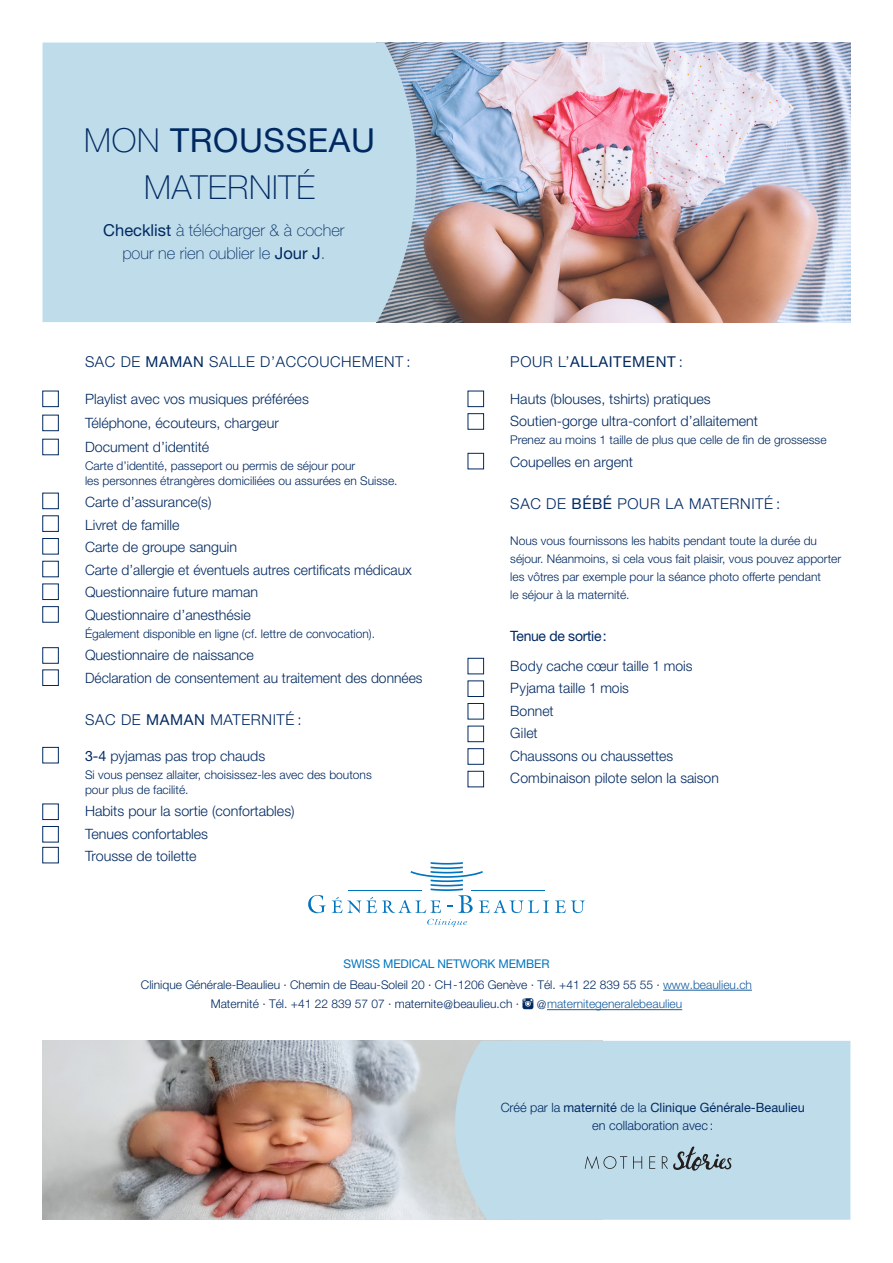
<style>
.page{position:relative;width:893px;height:1263px;background:#fff}
.page>*{position:absolute;margin:0;border:0;box-sizing:border-box;transform-origin:0 0}
.t1{font:33.15px "Helvetica Neue LT Std";letter-spacing:.02em;color:#002961}
.t2{font:100 33.15px "Helvetica Neue LT Std";letter-spacing:.02em;color:#002961}
.t3{font:100 16.5px "Helvetica Neue LT Std";color:#002961}
.t4{font:300 15px "Helvetica Neue LT Std";letter-spacing:.04em;color:#002961}
.t5{font:15px "Helvetica Neue LT Std";letter-spacing:.04em;color:#002961}
.t6{font:300 14.25px "Helvetica Neue LT Std";color:#002961}
.t7{font:14.25px "Helvetica Neue LT Std";letter-spacing:-.02em;color:#002961}
.t8{font:12.75px "Helvetica Neue LT Std";color:#002961}
.t9{font:300 12.75px "Helvetica Neue LT Std";color:#002961}
.t10{font:300 12px/18px "Helvetica Neue LT Std";color:#002961}
.t11{font:300 12px "Helvetica Neue LT Std";color:#175d9e}
.t12{font:12px "Helvetica Neue LT Std";letter-spacing:-.01em;color:#0075bf}
.s1{font-weight:100}
.s2{font-weight:400}
.s3{font-weight:300}
.s4{color:#175d9e}
.s5{color:#002961}
</style>
<div class="page">
<svg style="left:427px;top:919px;width:40px;height:8px"></svg>
<svg style="left:555px;top:900px;width:30px;height:13px"></svg>
<svg style="left:308px;top:895px;width:18px;height:18px"></svg>
<svg style="left:332px;top:862px;width:217px;height:51px"></svg>
<hr style="left:663px;top:990px;width:89px;height:1px;background:#175d9e">
<hr style="left:547px;top:1009px;width:135px;height:1px;background:#175d9e">
<svg style="left:522px;top:998px;width:11px;height:11px"></svg>
<img style="left:462px;top:43px;width:388px;height:279px">
<svg style="left:43px;top:43px;width:419px;height:279px;fill:#bfdceb"></svg>
<div style="left:468px;top:391px;width:16px;height:16px;border:1px solid #002961"></div>
<div style="left:468px;top:413px;width:16px;height:16px;border:1px solid #002961"></div>
<div style="left:468px;top:453px;width:16px;height:16px;border:1px solid #002961"></div>
<div style="left:468px;top:658px;width:16px;height:16px;border:1px solid #002961"></div>
<div style="left:468px;top:681px;width:16px;height:16px;border:1px solid #002961"></div>
<div style="left:468px;top:703px;width:16px;height:16px;border:1px solid #002961"></div>
<div style="left:468px;top:726px;width:16px;height:16px;border:1px solid #002961"></div>
<div style="left:468px;top:748px;width:16px;height:16px;border:1px solid #002961"></div>
<div style="left:468px;top:771px;width:16px;height:16px;border:1px solid #002961"></div>
<div style="left:43px;top:391px;width:16px;height:16px;border:1px solid #002961"></div>
<div style="left:43px;top:415px;width:16px;height:16px;border:1px solid #002961"></div>
<div style="left:43px;top:439px;width:16px;height:16px;border:1px solid #002961"></div>
<div style="left:43px;top:493px;width:16px;height:16px;border:1px solid #002961"></div>
<div style="left:43px;top:516px;width:16px;height:16px;border:1px solid #002961"></div>
<div style="left:43px;top:538px;width:16px;height:16px;border:1px solid #002961"></div>
<div style="left:43px;top:561px;width:16px;height:16px;border:1px solid #002961"></div>
<div style="left:43px;top:584px;width:16px;height:16px;border:1px solid #002961"></div>
<div style="left:43px;top:606px;width:16px;height:16px;border:1px solid #002961"></div>
<div style="left:43px;top:647px;width:16px;height:16px;border:1px solid #002961"></div>
<div style="left:43px;top:670px;width:16px;height:16px;border:1px solid #002961"></div>
<div style="left:43px;top:747px;width:16px;height:16px;border:1px solid #002961"></div>
<div style="left:43px;top:804px;width:16px;height:16px;border:1px solid #002961"></div>
<div style="left:43px;top:826px;width:16px;height:16px;border:1px solid #002961"></div>
<div style="left:43px;top:847px;width:16px;height:16px;border:1px solid #002961"></div>
<img style="left:43px;top:1041px;width:375px;height:179px">
<svg style="left:418px;top:1041px;width:432px;height:179px;fill:#bfdceb"></svg>
<svg style="left:585px;top:1156px;width:42px;height:13px"></svg>
<svg style="left:633px;top:1156px;width:9px;height:13px"></svg>
<svg style="left:649px;top:1156px;width:6px;height:13px"></svg>
<svg style="left:662px;top:1146px;width:69px;height:25px"></svg>
<p class="t1" style="left:84px;top:120px;width:292px"><span class="s1">MON</span> TROUSSEAU</p>
<p class="t2" style="left:144px;top:168px;width:172px">MATERNITÉ</p>
<p class="t3" style="left:103px;top:221px;width:243px"><span class="s2">Checklist</span> à télécharger &amp; à cocher</p>
<p class="t3" style="left:122px;top:243px;width:204px">pour ne rien oublier le <span class="s2">Jour J</span>.</p>
<p class="t4" style="left:85px;top:353px;width:327px">SAC DE <span class="s2">MAMAN</span> SALLE D’ACCOUCHEMENT :</p>
<p class="t6" style="left:85px;top:390px;width:225px">Playlist avec vos musiques préférées</p>
<p class="t6" style="left:85px;top:414px;width:195px">Téléphone, écouteurs, chargeur</p>
<p class="t6" style="left:85px;top:438px;width:126px">Document d’identité</p>
<p class="t10" style="left:85px;top:456px;width:272px">Carte d’identité, passeport ou permis de séjour pour</p>
<p class="t10" style="left:85px;top:471px;width:314px">les personnes étrangères domiciliées ou assurées en Suisse.</p>
<p class="t6" style="left:85px;top:493px;width:128px">Carte d’assurance(s)</p>
<p class="t6" style="left:85px;top:516px;width:96px">Livret de famille</p>
<p class="t6" style="left:85px;top:538px;width:154px">Carte de groupe sanguin</p>
<p class="t6" style="left:85px;top:561px;width:328px">Carte d’allergie et éventuels autres certificats médicaux</p>
<p class="t6" style="left:85px;top:583px;width:175px">Questionnaire future maman</p>
<p class="t6" style="left:85px;top:606px;width:167px">Questionnaire d’anesthésie</p>
<p class="t10" style="left:85px;top:624px;width:292px">Également disponible en ligne (cf. lettre de convocation).</p>
<p class="t6" style="left:85px;top:646px;width:170px">Questionnaire de naissance</p>
<p class="t6" style="left:85px;top:669px;width:339px">Déclaration de consentement au traitement des données</p>
<p class="t4" style="left:85px;top:710px;width:218px">SAC DE <span class="s2">MAMAN</span> MATERNITÉ :</p>
<p class="t6" style="left:85px;top:747px;width:182px"><span class="s2">3-4</span> pyjamas pas trop chauds</p>
<p class="t10" style="left:85px;top:765px;width:288px">Si vous pensez allaiter, choisissez-les avec des boutons</p>
<p class="t10" style="left:85px;top:780px;width:105px">pour plus de facilité.</p>
<p class="t6" style="left:85px;top:802px;width:211px">Habits pour la sortie (confortables)</p>
<p class="t6" style="left:85px;top:825px;width:125px">Tenues confortables</p>
<p class="t6" style="left:85px;top:847px;width:113px">Trousse de toilette</p>
<p class="t5" style="left:510px;top:353px;width:174px"><span class="s3">POUR L’</span>ALLAITEMENT <span class="s3">:</span></p>
<p class="t6" style="left:510px;top:390px;width:202px">Hauts (blouses, tshirts) pratiques</p>
<p class="t6" style="left:510px;top:412px;width:249px">Soutien-gorge ultra-confort d’allaitement</p>
<p class="t10" style="left:510px;top:430px;width:318px">Prenez au moins 1 taille de plus que celle de fin de grossesse</p>
<p class="t6" style="left:510px;top:453px;width:124px">Coupelles en argent</p>
<p class="t4" style="left:510px;top:494px;width:272px">SAC DE <span class="s2">BÉBÉ</span> POUR LA MATERNITÉ :</p>
<p class="t10" style="left:510px;top:531px;width:332px">Nous vous fournissons les habits pendant toute la durée du séjour. Néanmoins, si cela vous fait plaisir, vous pouvez apporter les vôtres par exemple pour la séance photo offerte pendant<br>le séjour à la maternité.</p>
<p class="t7" style="left:510px;top:627px;width:98px">Tenue de sortie:</p>
<p class="t6" style="left:510px;top:657px;width:184px">Body cache cœur taille 1 mois</p>
<p class="t6" style="left:510px;top:679px;width:120px">Pyjama taille 1 mois</p>
<p class="t6" style="left:510px;top:702px;width:45px">Bonnet</p>
<p class="t6" style="left:510px;top:724px;width:29px">Gilet</p>
<p class="t6" style="left:510px;top:747px;width:164px">Chaussons ou chaussettes</p>
<p class="t6" style="left:510px;top:769px;width:210px">Combinaison pilote selon la saison</p>
<p class="t12" style="left:343px;top:956px;width:208px">SWISS MEDICAL NETWORK MEMBER</p>
<p class="t10" style="left:141px;top:975px;width:612px">Clinique Générale-Beaulieu · Chemin de Beau-Soleil 20 · CH-1206 Genève · Tél. +41 22 839 55 55 · <span class="s4">www.beaulieu.ch</span></p>
<p class="t10" style="left:211px;top:995px;width:310px">Maternité · Tél. +41 22 839 57 07 · maternite@beaulieu.ch ·</p>
<p class="t11" style="left:537px;top:997px;width:147px"><span class="s5">@</span>maternitegeneralebeaulieu</p>
<p class="t8" style="left:501px;top:1099px;width:306px"><span class="s3">Créé par la</span> maternité <span class="s3">de la</span> Clinique Générale-Beaulieu</p>
<p class="t9" style="left:592px;top:1118px;width:122px">en collaboration avec:</p>
</div>
